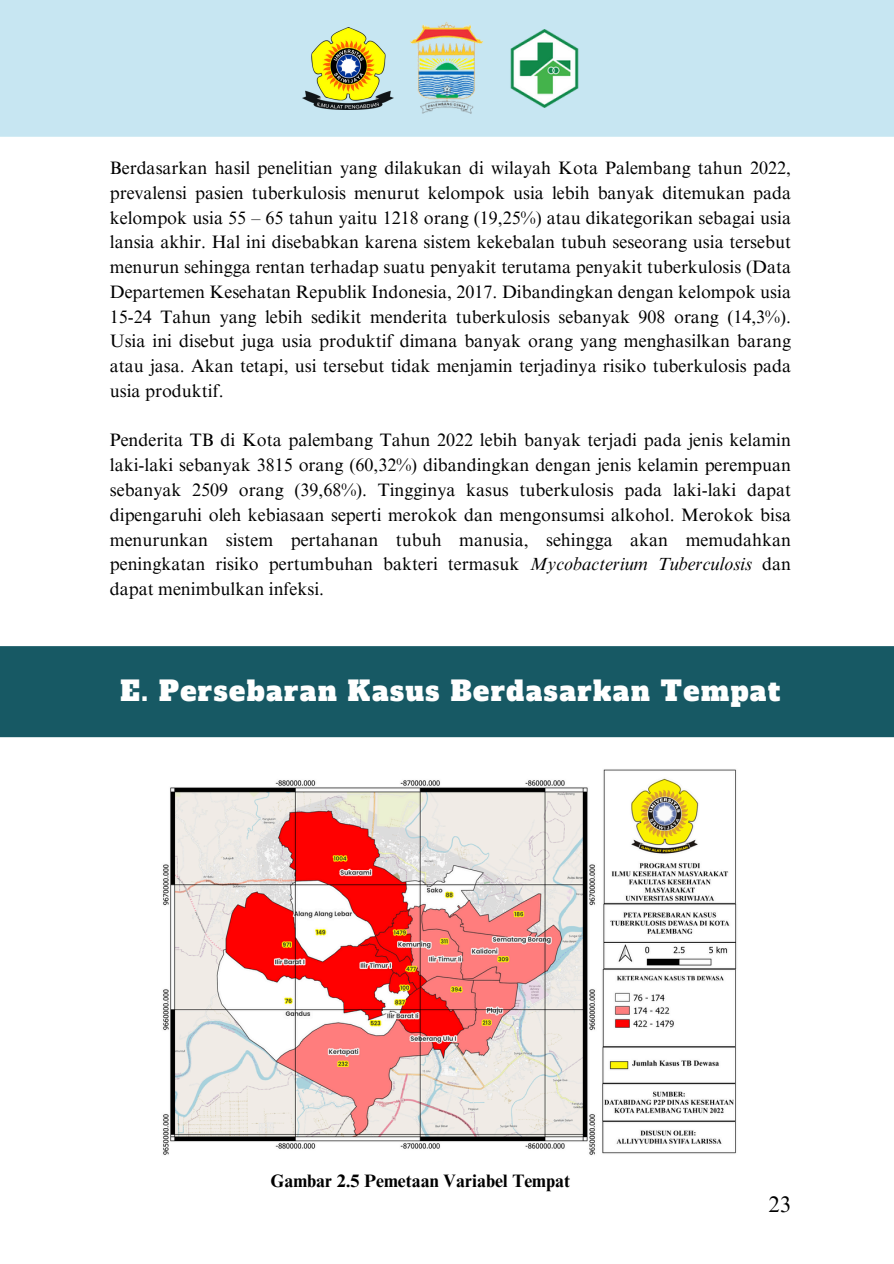
<style>
.page{position:relative;width:894px;height:1264px;background:#fff}
.page>*{position:absolute;margin:0;border:0;box-sizing:border-box;transform-origin:0 0}
.t1{font:27px "Alfa Slab One";letter-spacing:.055em;color:#fff}
.t2{font:22.5px "Times NRMT Pro";color:#000}
.t3{font:18px/24.8px "Times NRMT Pro";color:#000;text-align:justify}
.t4{font:700 18px "Times NRMT Pro";color:#000}
.s1{font-style:italic}
</style>
<div class="page">
<div style="left:0;top:0;width:893px;height:137px;background:#c7e6f2"></div>
<img style="left:501px;top:29px;width:89px;height:79px">
<img style="left:302px;top:27px;width:91px;height:83px">
<img style="left:400px;top:21px;width:95px;height:95px">
<img style="left:163px;top:769px;width:574px;height:386px">
<div style="left:0;top:646px;width:893px;height:91px;background:#175964"></div>
<p class="t3" style="left:110px;top:158px;width:682px">Berdasarkan hasil penelitian yang dilakukan di wilayah Kota Palembang tahun 2022, prevalensi pasien tuberkulosis menurut kelompok usia lebih banyak ditemukan pada kelompok usia 55 – 65 tahun yaitu 1218 orang (19,25%) atau dikategorikan sebagai usia lansia akhir. Hal ini disebabkan karena sistem kekebalan tubuh seseorang usia tersebut menurun sehingga rentan terhadap suatu penyakit terutama penyakit tuberkulosis (Data Departemen Kesehatan Republik Indonesia, 2017. Dibandingkan dengan kelompok usia 15-24 Tahun yang lebih sedikit menderita tuberkulosis sebanyak 908 orang (14,3%).<br>Usia ini disebut juga usia produktif dimana banyak orang yang menghasilkan barang atau jasa. Akan tetapi, usi tersebut tidak menjamin terjadinya risiko tuberkulosis pada usia produktif.</p>
<h1 class="t3" style="left:110px;top:430px;width:682px">Penderita TB di Kota palembang Tahun 2022 lebih banyak terjadi pada jenis kelamin laki-laki sebanyak 3815 orang (60,32%) dibandingkan dengan jenis kelamin perempuan sebanyak 2509 orang (39,68%). Tingginya kasus tuberkulosis pada laki-laki dapat dipengaruhi oleh kebiasaan seperti merokok dan mengonsumsi alkohol. Merokok bisa menurunkan sistem pertahanan tubuh manusia, sehingga akan memudahkan peningkatan risiko pertumbuhan bakteri termasuk <span class="s1">Mycobacterium Tuberculosis</span> dan dapat menimbulkan infeksi.</h1>
<h2 class="t1" style="left:121px;top:673px;width:661px">E. Persebaran Kasus Berdasarkan Tempat</h2>
<p class="t4" style="left:270px;top:1173px;width:301px">Gambar 2.5 Pemetaan Variabel Tempat</p>
<p class="t2" style="left:768px;top:1195px;width:24px">23</p>
</div>
